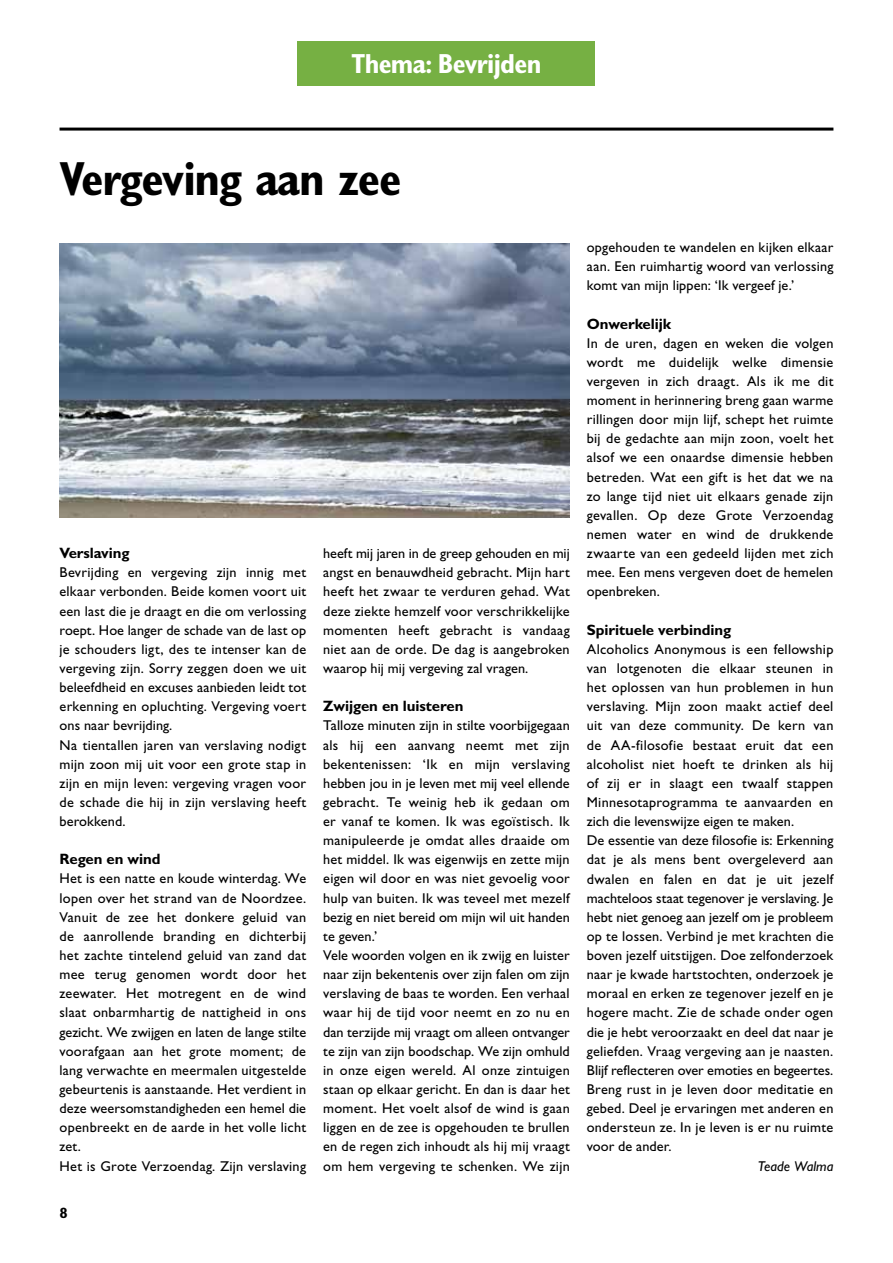
<style>
.page{position:relative;width:893px;height:1263px;background:#fff}
.page>*{position:absolute;margin:0;border:0;box-sizing:border-box;transform-origin:0 0}
.t1{font:700 condensed 48px "Gill Sans Std";letter-spacing:-.025em;color:#000}
.t2{font:700 condensed 27.6px "Gill Sans Std";letter-spacing:-.025em;color:#fff}
.t3{font:700 15px "Gill Sans Std";letter-spacing:-.005em;color:#000}
.t4{font:14.25px/19.2px "Gill Sans Std";letter-spacing:.015em;color:#000}
.t5{font:italic 14.25px "Gill Sans Std";color:#000}
</style>
<div class="page">
<div style="left:298px;top:42px;width:297px;height:44px;background:#76b043"></div>
<img style="left:60px;top:243px;width:510px;height:275px">
<hr style="left:60px;top:128px;width:773px;height:3px;background:#000">
<h2 class="t2" style="left:352px;top:47px;width:191px">Thema: Bevrijden</h2>
<h1 class="t1" style="left:60px;top:150px;width:344px">Vergeving aan zee</h1>
<p class="t3" style="left:60px;top:544px;width:72px">Verslaving</p>
<p class="t4" style="left:60px;top:563px;width:248px">Bevrijding en vergeving zijn innig met elkaar verbonden. Beide komen voort uit een last die je draagt en die om verlossing roept. Hoe langer de schade van de last op je schouders ligt, des te intenser kan de vergeving zijn. Sorry zeggen doen we uit beleefdheid en excuses aanbieden leidt tot erkenning en opluchting. Vergeving voert ons naar bevrijding.<br>Na tientallen jaren van verslaving nodigt mijn zoon mij uit voor een grote stap in zijn en mijn leven: vergeving vragen voor de schade die hij in zijn verslaving heeft berokkend.</p>
<p class="t3" style="left:60px;top:850px;width:103px">Regen en wind</p>
<p class="t4" style="left:60px;top:869px;width:248px">Het is een natte en koude winterdag. We lopen over het strand van de Noordzee.<br>Vanuit de zee het donkere geluid van de aanrollende branding en dichterbij het zachte tintelend geluid van zand dat mee terug genomen wordt door het zeewater. Het motregent en de wind slaat onbarmhartig de nattigheid in ons gezicht. We zwijgen en laten de lange stilte voorafgaan aan het grote moment; de lang verwachte en meermalen uitgestelde gebeurtenis is aanstaande. Het verdient in deze weersomstandigheden een hemel die openbreekt en de aarde in het volle licht zet.<br>Het is Grote Verzoendag. Zijn verslaving</p>
<p class="t3" style="left:60px;top:1204px;width:10px">8</p>
<p class="t4" style="left:323px;top:544px;width:248px;text-align:justify">heeft mij jaren in de greep gehouden en mij angst en benauwdheid gebracht. Mijn hart heeft het zwaar te verduren gehad. Wat deze ziekte hemzelf voor verschrikkelijke momenten heeft gebracht is vandaag niet aan de orde. De dag is aangebroken waarop hij mij vergeving zal vragen.</p>
<p class="t3" style="left:323px;top:697px;width:142px">Zwijgen en luisteren</p>
<p class="t4" style="left:323px;top:716px;width:248px">Talloze minuten zijn in stilte voorbijgegaan als hij een aanvang neemt met zijn bekentenissen: ‘Ik en mijn verslaving hebben jou in je leven met mij veel ellende gebracht. Te weinig heb ik gedaan om er vanaf te komen. Ik was egoïstisch. Ik manipuleerde je omdat alles draaide om het middel. Ik was eigenwijs en zette mijn eigen wil door en was niet gevoelig voor hulp van buiten. Ik was teveel met mezelf bezig en niet bereid om mijn wil uit handen te geven.’<br>Vele woorden volgen en ik zwijg en luister naar zijn bekentenis over zijn falen om zijn verslaving de baas te worden. Een verhaal waar hij de tijd voor neemt en zo nu en dan terzijde mij vraagt om alleen ontvanger te zijn van zijn boodschap. We zijn omhuld in onze eigen wereld. Al onze zintuigen staan op elkaar gericht. En dan is daar het moment. Het voelt alsof de wind is gaan liggen en de zee is opgehouden te brullen en de regen zich inhoudt als hij mij vraagt om hem vergeving te schenken. We zijn</p>
<p class="t4" style="left:587px;top:238px;width:248px;text-align:justify">opgehouden te wandelen en kijken elkaar aan. Een ruimhartig woord van verlossing komt van mijn lippen: ‘Ik vergeef je.’</p>
<p class="t3" style="left:587px;top:315px;width:86px">Onwerkelijk</p>
<p class="t4" style="left:587px;top:333px;width:248px;text-align:justify">In de uren, dagen en weken die volgen wordt me duidelijk welke dimensie vergeven in zich draagt. Als ik me dit moment in herinnering breng gaan warme rillingen door mijn lijf, schept het ruimte bij de gedachte aan mijn zoon, voelt het alsof we een onaardse dimensie hebben betreden. Wat een gift is het dat we na zo lange tijd niet uit elkaars genade zijn gevallen. Op deze Grote Verzoendag nemen water en wind de drukkende zwaarte van een gedeeld lijden met zich mee. Een mens vergeven doet de hemelen openbreken.</p>
<p class="t3" style="left:587px;top:621px;width:146px">Spirituele verbinding</p>
<p class="t4" style="left:587px;top:639px;width:248px">Alcoholics Anonymous is een fellowship van lotgenoten die elkaar steunen in het oplossen van hun problemen in hun verslaving. Mijn zoon maakt actief deel uit van deze community. De kern van de AA-filosofie bestaat eruit dat een alcoholist niet hoeft te drinken als hij of zij er in slaagt een twaalf stappen Minnesotaprogramma te aanvaarden en zich die levenswijze eigen te maken.<br>De essentie van deze filosofie is: Erkenning dat je als mens bent overgeleverd aan dwalen en falen en dat je uit jezelf machteloos staat tegenover je verslaving. Je hebt niet genoeg aan jezelf om je probleem op te lossen. Verbind je met krachten die boven jezelf uitstijgen. Doe zelfonderzoek naar je kwade hartstochten, onderzoek je moraal en erken ze tegenover jezelf en je hogere macht. Zie de schade onder ogen die je hebt veroorzaakt en deel dat naar je geliefden. Vraag vergeving aan je naasten.<br>Blijf reflecteren over emoties en begeertes.<br>Breng rust in je leven door meditatie en gebed. Deel je ervaringen met anderen en ondersteun ze. In je leven is er nu ruimte voor de ander.</p>
<p class="t5" style="left:758px;top:1158px;width:77px">Teade Walma</p>
</div>
